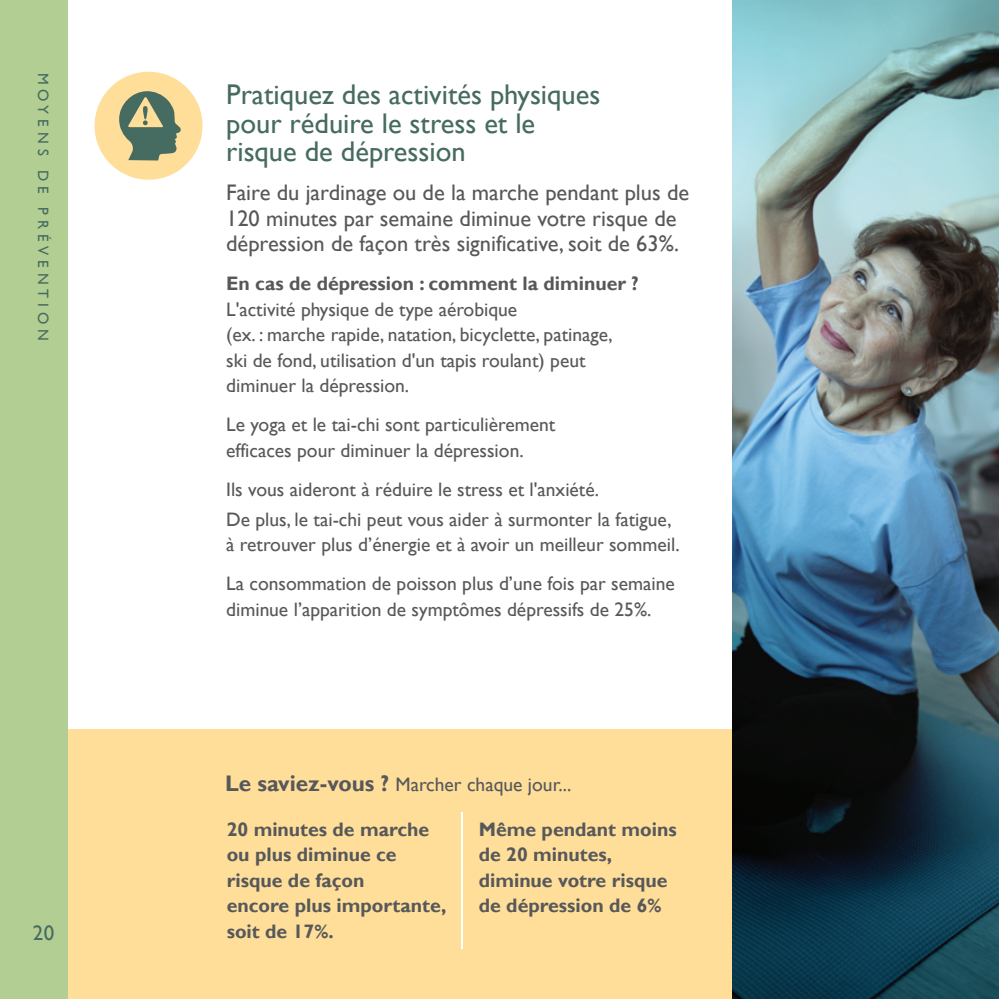
<style>
.page{position:relative;width:999px;height:999px;background:#fff}
.page>*{position:absolute;margin:0;border:0;box-sizing:border-box;transform-origin:0 0}
.t1{font:28.5px/28.5px "Gill Sans";color:#466b61}
.t2{font:22.5px/25.5px "Gill Sans";color:#57585a}
.t3{font:21px "Gill Sans";color:#466b61}
.t4{font:19.5px/25.5px "Gill Sans";color:#57585a}
.t5{font:700 19.5px/25.5px "Gill Sans";color:#57585a}
.t6{font:15px "Gill Sans";letter-spacing:.33em;color:#466b61}
.s1{font-weight:700;font-size:22.5px}
</style>
<div class="page">
<div style="left:65px;top:730px;width:673px;height:269px;background:#ffde9a"></div>
<div style="left:0;top:0;width:68px;height:999px;background:#b2ce92"></div>
<img style="left:732px;top:0;width:267px;height:999px">
<hr style="left:461px;top:812px;width:1px;height:136px;background:#fff">
<div style="left:95px;top:72px;width:108px;height:108px;background:#ffde9a;border-radius:50%"></div>
<svg style="left:119px;top:91px;width:62px;height:70px"></svg>
<p class="t6" style="left:52px;top:73px;width:270px;rotate:90deg">MOYENS DE PRÉVENTION</p>
<p class="t3" style="left:33px;top:921px;width:23px">20</p>
<h1 class="t1" style="left:226px;top:81px;width:376px">Pratiquez des activités physiques pour réduire le stress et le risque de dépression</h1>
<p class="t2" style="left:226px;top:180px;width:465px">Faire du jardinage ou de la marche pendant plus de<br>120 minutes par semaine diminue votre risque de dépression de façon très significative, soit de 63%.</p>
<p class="t5" style="left:226px;top:271px;width:414px">En cas de dépression : comment la diminuer ?</p>
<p class="t4" style="left:226px;top:297px;width:388px">L'activité physique de type aérobique<br>(ex. : marche rapide, natation, bicyclette, patinage, ski de fond, utilisation d'un tapis roulant) peut diminuer la dépression.</p>
<p class="t4" style="left:226px;top:412px;width:331px">Le yoga et le tai-chi sont particulièrement efficaces pour diminuer la dépression.</p>
<p class="t4" style="left:226px;top:475px;width:447px;line-height:30px">Ils vous aideront à réduire le stress et l'anxiété.<br>De plus, le tai-chi peut vous aider à surmonter la fatigue,</p>
<p class="t4" style="left:226px;top:526px;width:455px;line-height:39px">à retrouver plus d’énergie et à avoir un meilleur sommeil.<br>La consommation de poisson plus d’une fois par semaine</p>
<p class="t4" style="left:226px;top:597px;width:427px">diminue l’apparition de symptômes dépressifs de 25%.</p>
<p class="t4" style="left:225px;top:772px;width:348px"><span class="s1">Le saviez-vous ?</span> Marcher chaque jour...</p>
<p class="t5" style="left:227px;top:817px;width:221px">20 minutes de marche ou plus diminue ce risque de façon<br>encore plus importante, soit de 17%.</p>
<p class="t5" style="left:479px;top:817px;width:200px">Même pendant moins de 20 minutes, diminue votre risque de dépression de 6%</p>
</div>
